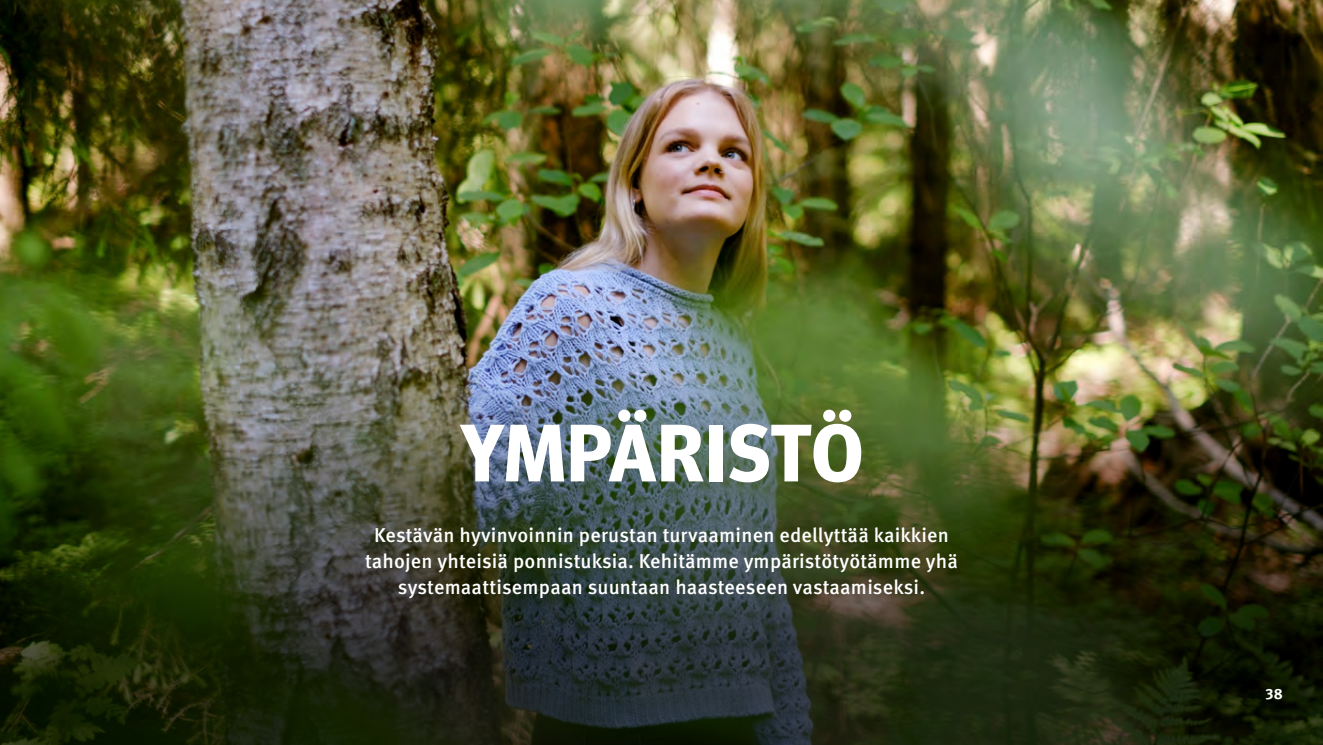
<style>
.page{position:relative;width:1323px;height:745px;background:#fff}
.page>*{position:absolute;margin:0;border:0;box-sizing:border-box;transform-origin:0 0}
.H1_Pääotsikko{font:700 81.25px "Meta Headline Pro";letter-spacing:.015em;color:#fff}
.Ingressi{font:500 20px/26.2px "Meta Pro";letter-spacing:.01em;color:#fff;text-align:center}
.t1{font:700 15px "Meta Pro";color:#fff}
</style>
<div class="page">
<img style="left:0;top:0;width:1322px;height:298px">
<img style="left:0;top:298px;width:1323px;height:446px">
<h1 class="H1_Pääotsikko" style="left:460px;top:388px;width:404px">YMPÄRISTÖ</h1>
<p class="Ingressi" style="left:365px;top:520px;width:594px">Kestävän hyvinvoinnin perustan turvaaminen edellyttää kaikkien tahojen yhteisiä ponnistuksia. Kehitämme ympäristötyötämme yhä systemaattisempaan suuntaan haasteeseen vastaamiseksi.</p>
<p class="t1" style="left:1265px;top:681px;width:19px">38</p>
</div>
